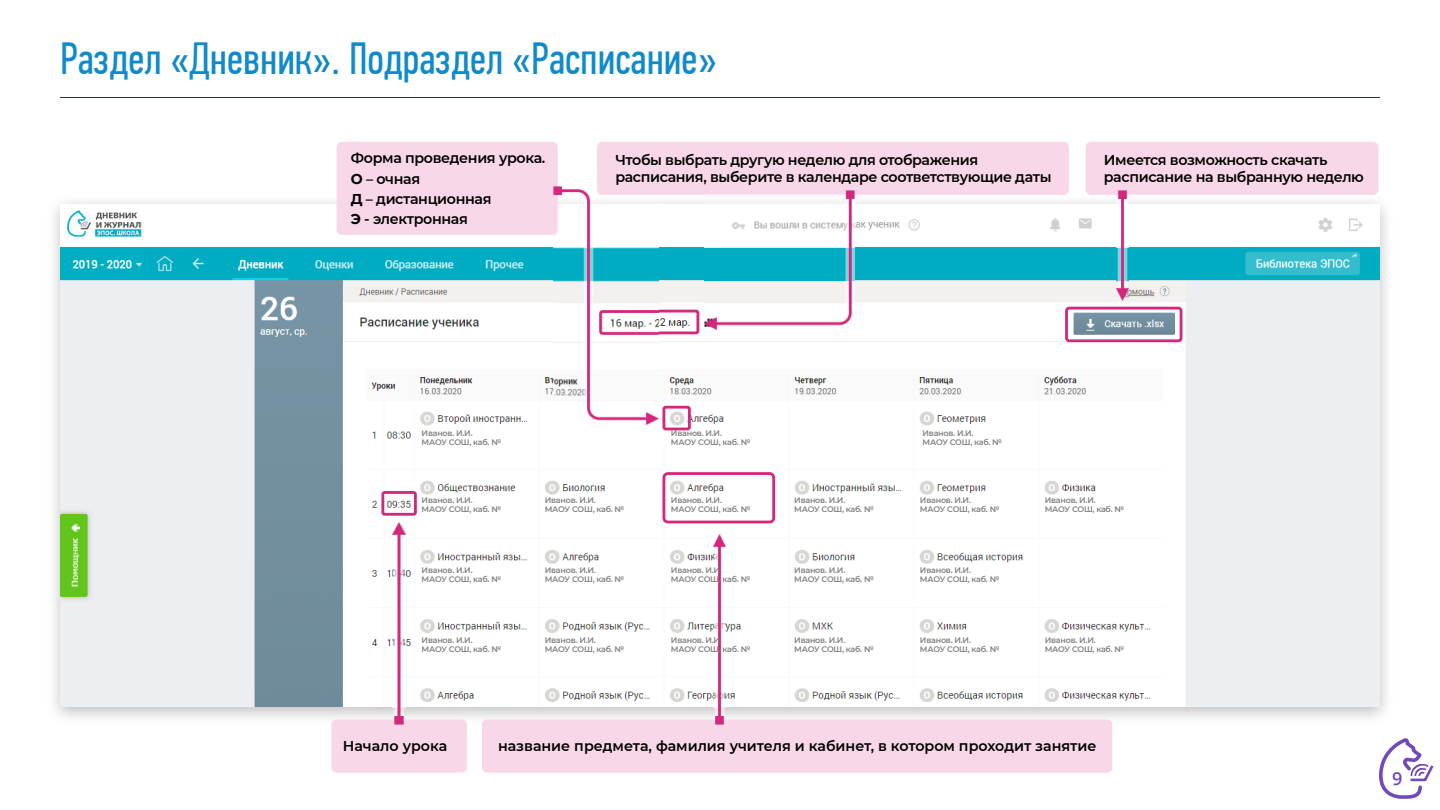
<style>
.page{position:relative;width:1440px;height:810px;background:#fff}
.page>*{position:absolute;margin:0;border:0;box-sizing:border-box;transform-origin:0 0}
.t1{font:45px "PF Din Text Comp Pro";color:#108ac9}
.t2{font:600 18px "Open Sans";color:#704abb}
.t3{font:600 14.25px/20px "Montserrat";letter-spacing:-.025em;color:#000}
.t4{font:600 14.25px "Montserrat";color:#000}
.t5{font:600 8.02px/9.1px "Montserrat";letter-spacing:-.025em;color:#808080}
.s1{font-weight:700}
</style>
<div class="page">
<hr style="left:60px;top:97px;width:1320px;height:1px;background:#25353f">
<svg style="left:1379px;top:739px;width:55px;height:60px"></svg>
<img style="left:60px;top:204px;width:1320px;height:503px">
<div style="left:187px;top:207px;width:202px;height:38px;background:#fff"></div>
<div style="left:1110px;top:207px;width:189px;height:38px;background:#fff"></div>
<div style="left:662px;top:427px;width:116px;height:18px;background:#fff"></div>
<div style="left:792px;top:427px;width:116px;height:18px;background:#fff"></div>
<div style="left:916px;top:427px;width:116px;height:18px;background:#fff"></div>
<div style="left:1042px;top:427px;width:116px;height:18px;background:#fff"></div>
<div style="left:662px;top:496px;width:116px;height:18px;background:#fff"></div>
<div style="left:792px;top:496px;width:116px;height:18px;background:#fff"></div>
<div style="left:916px;top:496px;width:116px;height:18px;background:#fff"></div>
<div style="left:1042px;top:496px;width:116px;height:18px;background:#fff"></div>
<div style="left:662px;top:565px;width:116px;height:18px;background:#fff"></div>
<div style="left:792px;top:565px;width:116px;height:18px;background:#fff"></div>
<div style="left:916px;top:565px;width:116px;height:18px;background:#fff"></div>
<div style="left:1042px;top:565px;width:116px;height:18px;background:#fff"></div>
<div style="left:662px;top:634px;width:116px;height:18px;background:#fff"></div>
<div style="left:792px;top:634px;width:116px;height:18px;background:#fff"></div>
<div style="left:916px;top:634px;width:116px;height:18px;background:#fff"></div>
<div style="left:1042px;top:634px;width:116px;height:18px;background:#fff"></div>
<hr style="left:662px;top:703px;width:116px;height:4px;background:#fff">
<hr style="left:792px;top:703px;width:116px;height:4px;background:#fff">
<hr style="left:916px;top:703px;width:116px;height:4px;background:#fff">
<hr style="left:1042px;top:703px;width:116px;height:4px;background:#fff">
<div style="left:599px;top:310px;width:100px;height:24px;border:3px solid #d4287d;border-radius:2px"></div>
<div style="left:662px;top:406px;width:29px;height:24px;border:3px solid #d4287d;border-radius:2px"></div>
<div style="left:662px;top:472px;width:113px;height:51px;border:3px solid #d4287d;border-radius:4px"></div>
<div style="left:1065px;top:307px;width:117px;height:35px;border:3px solid #d4287d;border-radius:3px"></div>
<div style="left:381px;top:491px;width:36px;height:25px;border:3px solid #d4287d;border-radius:2px"></div>
<div style="left:331px;top:719px;width:136px;height:54px;background:#f8d8e8"></div>
<div style="left:482px;top:719px;width:630px;height:54px;background:#f8d8e8"></div>
<div style="left:337px;top:142px;width:221px;height:93px;background:#f8d8e8"></div>
<img style="left:553px;top:186px;width:105px;height:238px">
<div style="left:597px;top:142px;width:472px;height:53px;background:#f8d8e8"></div>
<div style="left:1086px;top:142px;width:292px;height:53px;background:#f8d8e8"></div>
<img style="left:704px;top:190px;width:150px;height:139px">
<img style="left:1116px;top:190px;width:13px;height:111px">
<img style="left:393px;top:522px;width:13px;height:202px">
<img style="left:713px;top:535px;width:13px;height:189px">
<div style="left:418px;top:427px;width:116px;height:18px;background:#fff"></div>
<div style="left:493px;top:316px;width:92px;height:19px;background:#fff"></div>
<div style="left:542px;top:427px;width:116px;height:18px;background:#fff"></div>
<div style="left:418px;top:496px;width:116px;height:18px;background:#fff"></div>
<div style="left:542px;top:495px;width:116px;height:19px;background:#fff"></div>
<div style="left:418px;top:565px;width:116px;height:18px;background:#fff"></div>
<div style="left:542px;top:565px;width:116px;height:18px;background:#fff"></div>
<div style="left:418px;top:634px;width:116px;height:18px;background:#fff"></div>
<div style="left:542px;top:634px;width:116px;height:18px;background:#fff"></div>
<hr style="left:418px;top:703px;width:116px;height:4px;background:#fff">
<hr style="left:542px;top:703px;width:116px;height:4px;background:#fff">
<h1 class="t1" style="left:60px;top:41px;width:659px">Раздел «Дневник». Подраздел «Расписание»</h1>
<h3 class="t3" style="left:351px;top:148px;width:196px">Форма проведения урока.<br><span class="s1">О</span> – очная<br><span class="s1">Д</span> – дистанционная<br><span class="s1">Э</span> - электронная</h3>
<h3 class="t3" style="left:615px;top:152px;width:438px;line-height:16.3px">Чтобы выбрать другую неделю для отображения расписания, выберите в календаре соответствующие даты</h3>
<h3 class="t3" style="left:1104px;top:152px;width:262px;line-height:16.3px">Имеется возможность скачать расписание на выбранную неделю</h3>
<p class="t5" style="left:422px;top:428px;width:81px">Иванов. И.И.<br>МАОУ СОШ, каб. №</p>
<p class="t5" style="left:671px;top:428px;width:81px">Иванов. И.И.<br>МАОУ СОШ, каб. №</p>
<p class="t5" style="left:923px;top:428px;width:81px">Иванов. И.И.<br>МАОУ СОШ, каб. №</p>
<p class="t5" style="left:422px;top:495px;width:81px">Иванов. И.И.<br>МАОУ СОШ, каб. №</p>
<p class="t5" style="left:545px;top:495px;width:81px">Иванов. И.И.<br>МАОУ СОШ, каб. №</p>
<p class="t5" style="left:671px;top:495px;width:81px">Иванов. И.И.<br>МАОУ СОШ, каб. №</p>
<p class="t5" style="left:794px;top:495px;width:81px">Иванов. И.И.<br>МАОУ СОШ, каб. №</p>
<p class="t5" style="left:920px;top:495px;width:81px">Иванов. И.И.<br>МАОУ СОШ, каб. №</p>
<p class="t5" style="left:1045px;top:495px;width:81px">Иванов. И.И.<br>МАОУ СОШ, каб. №</p>
<p class="t5" style="left:422px;top:566px;width:81px">Иванов. И.И.<br>МАОУ СОШ, каб. №</p>
<p class="t5" style="left:545px;top:566px;width:81px">Иванов. И.И.<br>МАОУ СОШ, каб. №</p>
<p class="t5" style="left:671px;top:566px;width:81px">Иванов. И.И.<br>МАОУ СОШ, каб. №</p>
<p class="t5" style="left:794px;top:566px;width:81px">Иванов. И.И.<br>МАОУ СОШ, каб. №</p>
<p class="t5" style="left:920px;top:566px;width:81px">Иванов. И.И.<br>МАОУ СОШ, каб. №</p>
<p class="t5" style="left:422px;top:636px;width:81px">Иванов. И.И.<br>МАОУ СОШ, каб. №</p>
<p class="t5" style="left:545px;top:636px;width:81px">Иванов. И.И.<br>МАОУ СОШ, каб. №</p>
<p class="t5" style="left:671px;top:636px;width:81px">Иванов. И.И.<br>МАОУ СОШ, каб. №</p>
<p class="t5" style="left:794px;top:636px;width:81px">Иванов. И.И.<br>МАОУ СОШ, каб. №</p>
<p class="t5" style="left:920px;top:636px;width:81px">Иванов. И.И.<br>МАОУ СОШ, каб. №</p>
<p class="t5" style="left:1045px;top:636px;width:81px">Иванов. И.И.<br>МАОУ СОШ, каб. №</p>
<h3 class="t4" style="left:343px;top:738px;width:106px">Начало урока</h3>
<h3 class="t4" style="left:498px;top:738px;width:600px">название предмета, фамилия учителя и кабинет, в котором проходит занятие</h3>
<h2 class="t2" style="left:1392px;top:771px;width:12px">9</h2>
</div>
